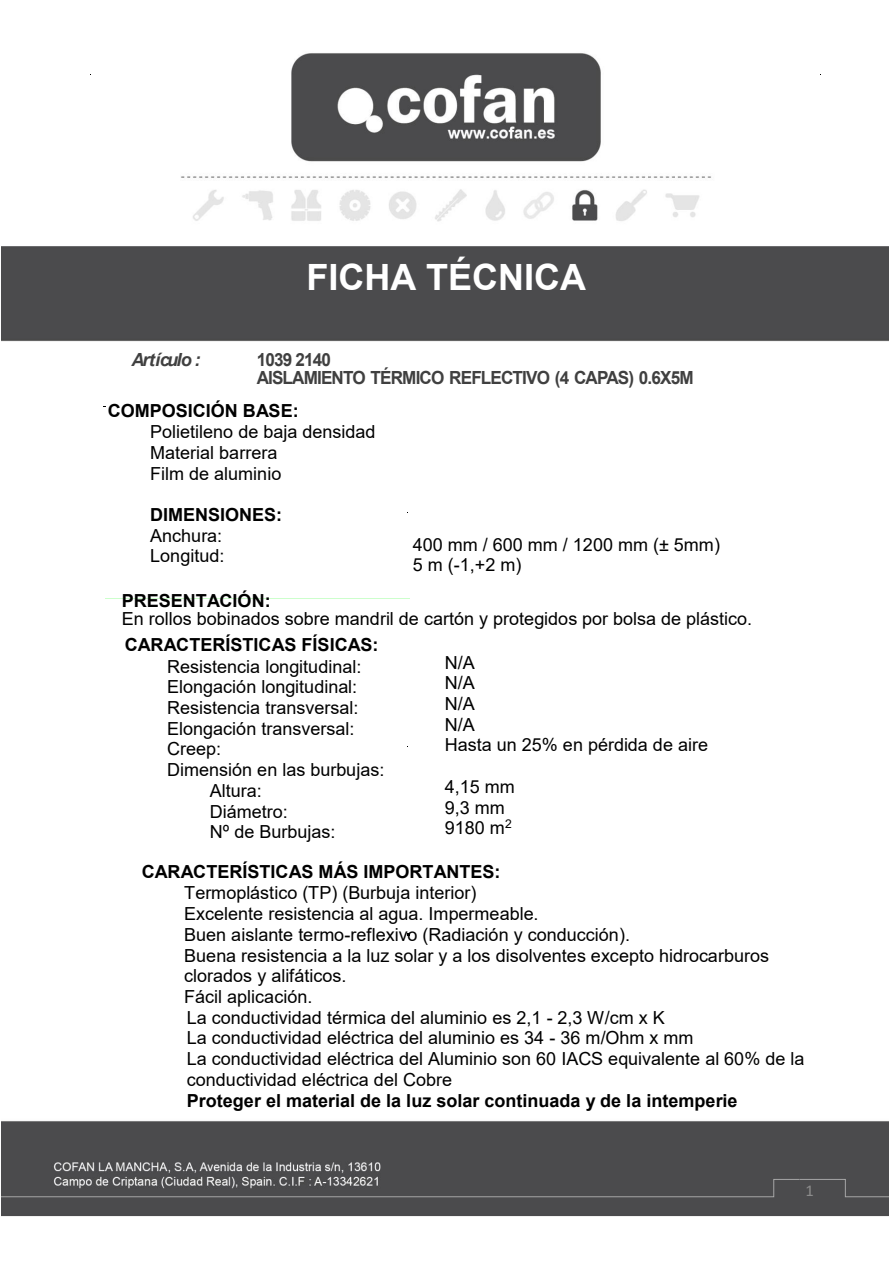
<style>
.page{position:relative;width:894px;height:1264px;background:#fff}
.page>*{position:absolute;margin:0;border:0;box-sizing:border-box;transform-origin:0 0}
.t1{font:700 36.15px "Arial";color:#fff}
.t2{font:700 18.15px/18.1px "Arial";letter-spacing:-.05em;color:#404040;scale:.95 1}
.t3{font:italic 700 18.15px "Arial";letter-spacing:-.04em;color:#404040}
.t4{font:18px/20.7px "Arial";color:#000}
.t5{font:700 18px "Arial";color:#000}
.t6{font:16.65px "Calibri";color:#8c8c8c}
</style>
<div class="page">
<img style="left:1px;top:53px;width:887px;height:1164px">
<svg style="left:1px;top:1178px;width:887px;height:19px;background:#565658"></svg>
<hr style="left:105px;top:598px;width:302px;height:1px;background:#cfc">
<h1 class="t1" style="left:306px;top:263px;width:281px">FICHA TÉCNICA</h1>
<p class="t3" style="left:132px;top:352px;width:70px">Artículo :</p>
<p class="t2" style="left:256px;top:352px;width:461px">1039 2140<br>AISLAMIENTO TÉRMICO REFLECTIVO (4 CAPAS) 0.6X5M</p>
<p class="t5" style="left:108px;top:403px;width:192px">COMPOSICIÓN BASE:</p>
<p class="t4" style="left:150px;top:423px;width:227px">Polietileno de baja densidad<br>Material barrera<br>Film de aluminio</p>
<p class="t5" style="left:150px;top:508px;width:134px">DIMENSIONES:</p>
<p class="t4" style="left:150px;top:527px;width:76px">Anchura:<br>Longitud:</p>
<p class="t4" style="left:412px;top:535px;width:308px">400 mm / 600 mm / 1200 mm (± 5mm)<br>5 m (-1,+2 m)</p>
<p class="t5" style="left:122px;top:593px;width:150px">PRESENTACIÓN:</p>
<p class="t4" style="left:122px;top:609px;width:631px">En rollos bobinados sobre mandril de cartón y protegidos por bolsa de plástico.</p>
<p class="t5" style="left:125px;top:638px;width:255px">CARACTERÍSTICAS FÍSICAS:</p>
<p class="t4" style="left:167px;top:657px;width:196px">Resistencia longitudinal:</p>
<p class="t4" style="left:167px;top:678px;width:191px">Elongación longitudinal:</p>
<p class="t4" style="left:167px;top:699px;width:193px">Resistencia transversal:</p>
<p class="t4" style="left:167px;top:719px;width:189px">Elongación transversal:</p>
<p class="t4" style="left:167px;top:740px;width:56px">Creep:</p>
<p class="t4" style="left:167px;top:761px;width:218px">Dimensión en las burbujas:</p>
<p class="t4" style="left:210px;top:781px;width:54px">Altura:</p>
<p class="t4" style="left:210px;top:802px;width:80px">Diámetro:</p>
<p class="t4" style="left:210px;top:823px;width:127px">Nº de Burbujas:</p>
<p class="t4" style="left:444px;top:653px;width:265px">N/A<br>N/A<br>N/A<br>N/A<br>Hasta un 25% en pérdida de aire</p>
<p class="t4" style="left:444px;top:777px;width:72px">4,15 mm<br>9,3 mm<br>9180 m<sup>2</sup></p>
<p class="t5" style="left:142px;top:864px;width:360px">CARACTERÍSTICAS MÁS IMPORTANTES:</p>
<p class="t4" style="left:184px;top:884px;width:621px">Termoplástico (TP) (Burbuja interior)<br>Excelente resistencia al agua. Impermeable.<br>Buen aislante termo-reflexivo (Radiación y conducción).<br>Buena resistencia a la luz solar y a los disolventes excepto hidrocarburos clorados y alifáticos.<br>Fácil aplicación.<br>La conductividad térmica del aluminio es 2,1 - 2,3 W/cm x K<br>La conductividad eléctrica del aluminio es 34 - 36 m/Ohm x mm<br>La conductividad eléctrica del Aluminio son 60 IACS equivalente al 60% de la conductividad eléctrica del Cobre</p>
<p class="t5" style="left:187px;top:1093px;width:552px">Proteger el material de la luz solar continuada y de la intemperie</p>
<p class="t6" style="left:805px;top:1183px;width:10px">1</p>
</div>
